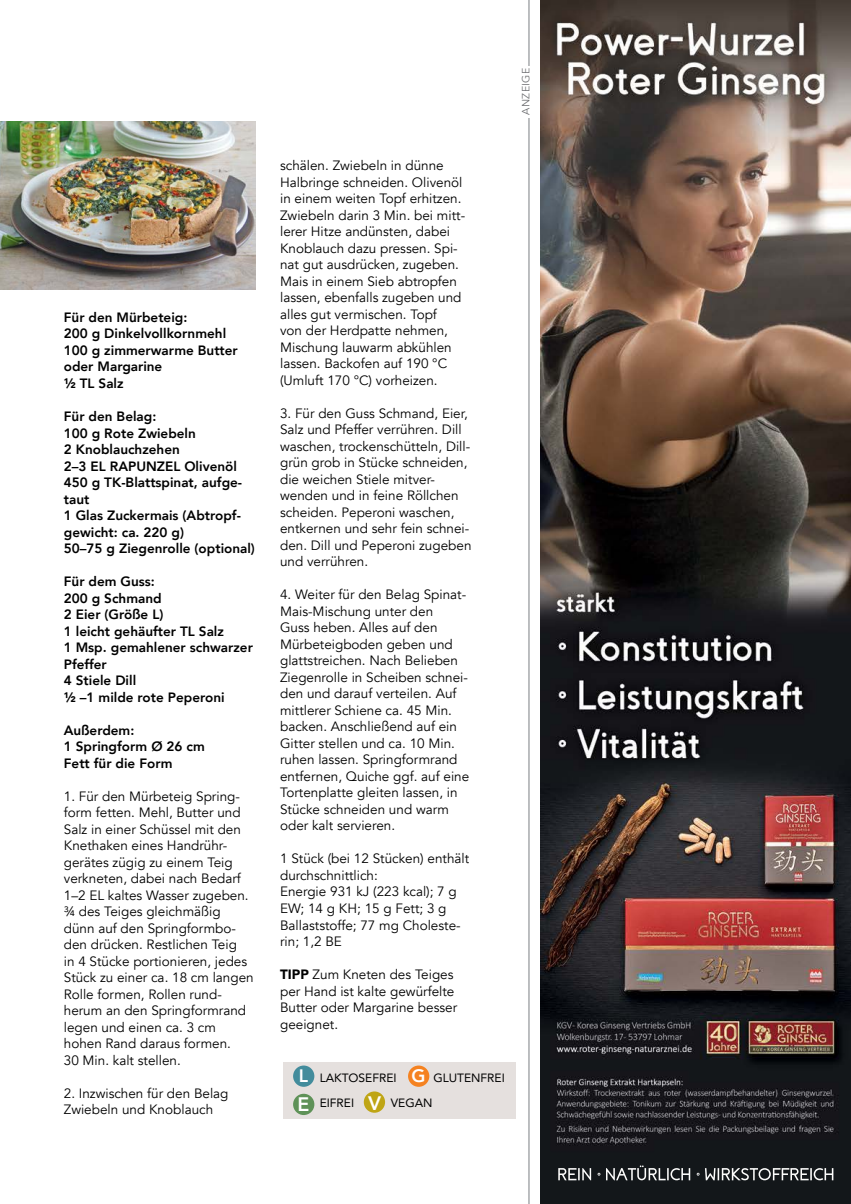
<style>
.page{position:relative;width:851px;height:1204px;background:#fff}
.page>*{position:absolute;margin:0;border:0;box-sizing:border-box;transform-origin:0 0}
.t1{font:800 19.5px "Avenir";color:#fff}
.t2{font:800 18px "Avenir";color:#fff}
.t3{font:13.5px/16.5px "Avenir";color:#000}
.t4{font:800 13.5px/16.5px "Avenir";color:#000}
.t5{font:12px "Avenir";color:#000}
.t6{font:10.5px "Avenir";letter-spacing:.03em;color:#6d6e71}
.s1{font-weight:900}
</style>
<div class="page">
<div style="left:283px;top:1062px;width:232px;height:56px;background:#e5e0de"></div>
<div style="left:293px;top:1093px;width:21px;height:21px;background:#5f9258;border-radius:50%"></div>
<div style="left:364px;top:1091px;width:21px;height:21px;background:#bfa515;border-radius:50%"></div>
<div style="left:408px;top:1065px;width:21px;height:21px;background:#f58220;border-radius:50%"></div>
<div style="left:293px;top:1065px;width:21px;height:21px;background:#438c9c;border-radius:50%"></div>
<img style="left:540px;top:0;width:310px;height:1203px">
<hr style="left:528px;top:0;width:1px;height:1203px;background:#a7a9ac">
<div style="left:518px;top:66px;width:13px;height:52px;background:#fff"></div>
<img style="left:0;top:121px;width:255px;height:168px">
<p class="t4" style="left:64px;top:309px;width:125px">Für den Mürbeteig:</p>
<p class="t4" style="left:64px;top:325px;width:164px">200 g Dinkelvollkornmehl</p>
<p class="t4" style="left:64px;top:342px;width:175px">100 g zimmerwarme Butter oder Margarine</p>
<p class="t4" style="left:64px;top:375px;width:61px">½ TL Salz</p>
<p class="t4" style="left:64px;top:408px;width:94px">Für den Belag:</p>
<p class="t4" style="left:64px;top:424px;width:133px">100 g Rote Zwiebeln</p>
<p class="t4" style="left:64px;top:441px;width:117px">2 Knoblauchzehen</p>
<p class="t4" style="left:64px;top:457px;width:174px">2–3 EL RAPUNZEL Olivenöl</p>
<p class="t4" style="left:64px;top:474px;width:180px">450 g TK-Blattspinat, aufge&shy;taut</p>
<p class="t4" style="left:64px;top:507px;width:178px">1 Glas Zuckermais (Abtropf&shy;gewicht: ca. 220 g)</p>
<p class="t4" style="left:64px;top:540px;width:192px">50–75 g Ziegenrolle (optional)</p>
<p class="t4" style="left:64px;top:573px;width:92px">Für dem Guss:</p>
<p class="t4" style="left:64px;top:589px;width:99px">200 g Schmand</p>
<p class="t4" style="left:64px;top:606px;width:101px">2 Eier (Größe L)</p>
<p class="t4" style="left:64px;top:622px;width:162px">1 leicht gehäufter TL Salz</p>
<p class="t4" style="left:64px;top:639px;width:190px">1 Msp. gemahlener schwarzer<br>Pfeffer</p>
<p class="t4" style="left:64px;top:672px;width:74px">4 Stiele Dill</p>
<p class="t4" style="left:64px;top:688px;width:162px">½ –1 milde rote Peperoni</p>
<p class="t4" style="left:64px;top:721px;width:72px">Außerdem:</p>
<p class="t4" style="left:64px;top:738px;width:142px">1 Springform Ø 26 cm</p>
<p class="t4" style="left:64px;top:754px;width:110px">Fett für die Form</p>
<p class="t3" style="left:64px;top:788px;width:191px">1. Für den Mürbeteig Spring&shy;form fetten. Mehl, Butter und<br>Salz in einer Schüssel mit den<br>Knethaken eines Handrühr&shy;gerätes zügig zu einem Teig verkneten, dabei nach Bedarf<br>1–2 EL kaltes Wasser zugeben. ¾ des Teiges gleichmäßig dünn auf den Springformbo&shy;den drücken. Restlichen Teig<br>in 4 Stücke portionieren, jedes<br>Stück zu einer ca. 18 cm langen<br>Rolle formen, Rollen rund-</p>
<p class="t3" style="left:64px;top:1002px;width:184px">herum an den Springformrand legen und einen ca. 3 cm</p>
<p class="t3" style="left:64px;top:1035px;width:169px">hohen Rand daraus formen.</p>
<p class="t3" style="left:64px;top:1052px;width:119px">30 Min. kalt stellen.</p>
<p class="t3" style="left:64px;top:1085px;width:166px">2. Inzwischen für den Belag<br>Zwiebeln und Knoblauch</p>
<p class="t6" style="left:519px;top:115px;width:48px;rotate:-90deg">ANZEIGE</p>
<p class="t3" style="left:280px;top:157px;width:186px">schälen. Zwiebeln in dünne<br>Halbringe schneiden. Olivenöl in einem weiten Topf erhitzen.<br>Zwiebeln darin 3 Min. bei mitt&shy;lerer Hitze andünsten, dabei<br>Knoblauch dazu pressen. Spi&shy;nat gut ausdrücken, zugeben.<br>Mais in einem Sieb abtropfen lassen, ebenfalls zugeben und alles gut vermischen. Topf<br>von der Herdpatte nehmen,<br>Mischung lauwarm abkühlen lassen. Backofen auf 190 °C (Umluft 170 °C) vorheizen.</p>
<p class="t3" style="left:280px;top:405px;width:193px">3. Für den Guss Schmand, Eier,<br>Salz und Pfeffer verrühren. Dill waschen, trockenschütteln, Dill&shy;grün grob in Stücke schneiden, die weichen Stiele mitver&shy;wenden und in feine Röllchen scheiden. Peperoni waschen, entkernen und sehr fein schnei&shy;den. Dill und Peperoni zugeben und verrühren.</p>
<p class="t3" style="left:280px;top:586px;width:191px">4. Weiter für den Belag Spinat-<br>Mais-Mischung unter den<br>Guss heben. Alles auf den<br>Mürbeteigboden geben und glattstreichen. Nach Belieben<br>Ziegenrolle in Scheiben schnei&shy;den und darauf verteilen. Auf mittlerer Schiene ca. 45 Min. backen. Anschließend auf ein<br>Gitter stellen und ca. 10 Min. ruhen lassen. Springformrand entfernen, Quiche ggf. auf eine<br>Tortenplatte gleiten lassen, in<br>Stücke schneiden und warm oder kalt servieren.</p>
<p class="t3" style="left:280px;top:850px;width:191px">1 Stück (bei 12 Stücken) enthält durchschnittlich:</p>
<p class="t3" style="left:280px;top:883px;width:182px">Energie 931 kJ (223 kcal); 7 g<br>EW; 14 g KH; 15 g Fett; 3 g<br>Ballaststoffe; 77 mg Choleste&shy;rin; 1,2 BE</p>
<p class="t3" style="left:280px;top:966px;width:178px"><span class="s1">TIPP</span> Zum Kneten des Teiges per Hand ist kalte gewürfelte<br>Butter oder Margarine besser geeignet.</p>
<p class="t2" style="left:299px;top:1061px;width:11px">L</p>
<p class="t2" style="left:411px;top:1062px;width:16px">G</p>
<p class="t5" style="left:319px;top:1093px;width:36px">EIFREI</p>
<p class="t5" style="left:391px;top:1093px;width:43px">VEGAN</p>
<p class="t5" style="left:319px;top:1068px;width:78px">LAKTOSEFREI</p>
<p class="t5" style="left:433px;top:1068px;width:73px">GLUTENFREI</p>
<p class="t1" style="left:297px;top:1088px;width:13px">E</p>
<p class="t1" style="left:368px;top:1088px;width:15px">V</p>
</div>
